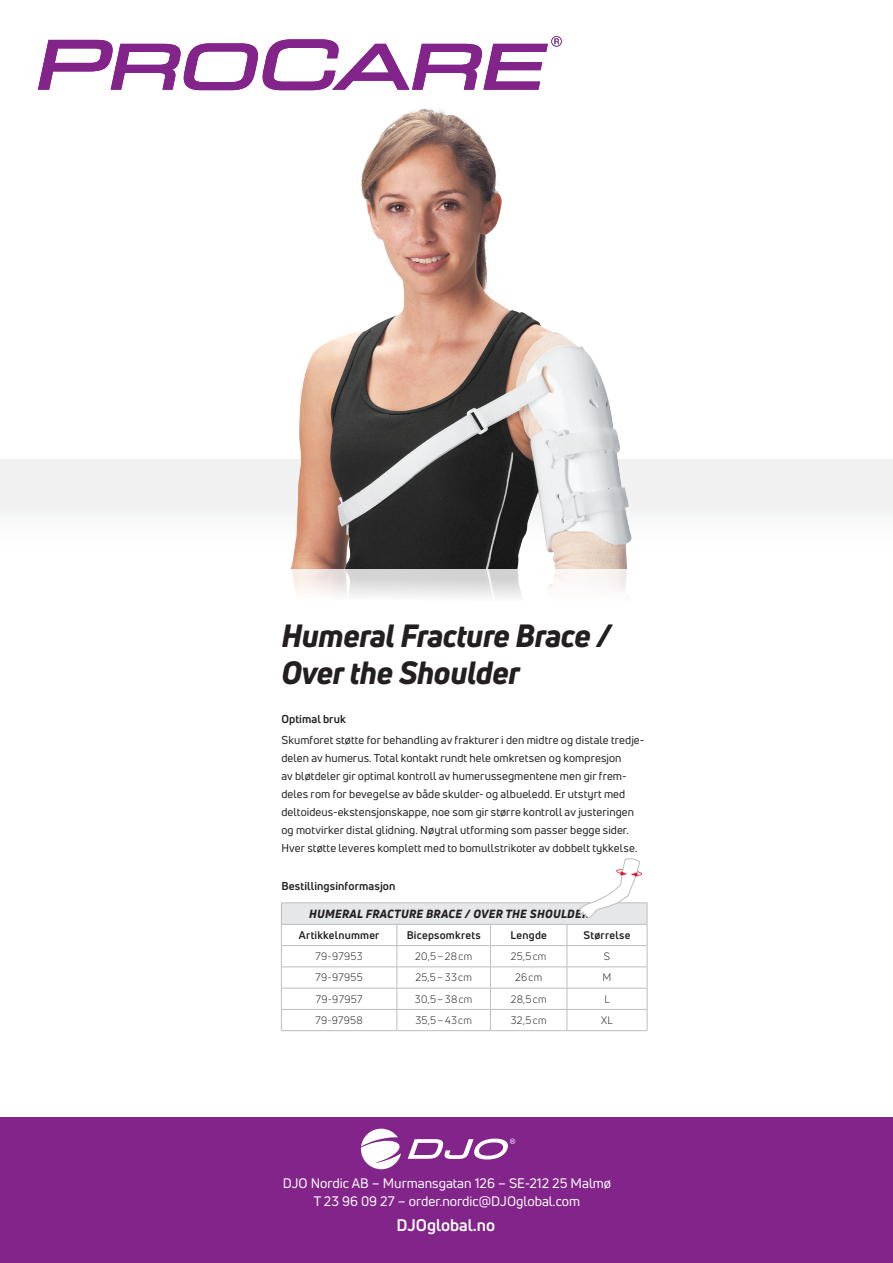
<style>
.page{position:relative;width:893px;height:1263px;background:#fff}
.page>*{position:absolute;margin:0;border:0;box-sizing:border-box;transform-origin:0 0}
.Produktnamn_21_25{font:italic 800 31.5px/37.5px "Uni Neue";letter-spacing:-.015em;color:#231f20}
.t1{font:700 16.5px "Uni Neue";color:#fff}
.t2{font:13.5px "Uni Neue";color:#fff}
.Tabellcell_produktna{font:italic 800 11.7px "Uni Neue";letter-spacing:.025em;color:#231f20}
.Bröd_Optimal_Beställ{font:11.25px/18px "Uni Neue";letter-spacing:.01em;color:#231f20}
.Rubrik_Optimal_Bestä{font:700 11.25px "Uni Neue";letter-spacing:.01em;color:#231f20}
.Tabellcell_rubrik{font:700 10.8px "Uni Neue";letter-spacing:.02em;color:#231f20}
.Tabellcell_bröd{font:10.5px "Uni Neue";letter-spacing:.03em;color:#231f20}
</style>
<div class="page">
<div style="left:0;top:459px;width:893px;height:345px;background:linear-gradient(to right,#fdfdfd,#fefefe)"></div>
<img style="left:281px;top:108px;width:367px;height:508px">
<svg style="left:38px;top:36px;width:524px;height:54px"></svg>
<div style="left:0;top:1117px;width:893px;height:146px;background:#822489"></div>
<svg style="left:361px;top:1129px;width:40px;height:40px"></svg>
<svg style="left:408px;top:1138px;width:107px;height:21px"></svg>
<div style="left:281px;top:903px;width:366px;height:21px;background:#e6e7e9"></div>
<hr style="left:281px;top:1030px;width:116px;height:1px;background:#bcbdc0">
<hr style="left:397px;top:1030px;width:93px;height:1px;background:#bcbdc0">
<hr style="left:490px;top:1030px;width:77px;height:1px;background:#bcbdc0">
<hr style="left:567px;top:1030px;width:80px;height:1px;background:#bcbdc0">
<svg style="left:396px;top:925px;width:1px;height:105px"></svg>
<hr style="left:281px;top:945px;width:116px;height:1px;background:#bcbdc0">
<hr style="left:397px;top:945px;width:93px;height:1px;background:#bcbdc0">
<hr style="left:490px;top:945px;width:77px;height:1px;background:#bcbdc0">
<hr style="left:567px;top:945px;width:80px;height:1px;background:#bcbdc0">
<hr style="left:281px;top:966px;width:116px;height:1px;background:#bcbdc0">
<hr style="left:397px;top:966px;width:93px;height:1px;background:#bcbdc0">
<hr style="left:490px;top:966px;width:77px;height:1px;background:#bcbdc0">
<hr style="left:567px;top:966px;width:80px;height:1px;background:#bcbdc0">
<hr style="left:281px;top:988px;width:116px;height:1px;background:#bcbdc0">
<hr style="left:397px;top:988px;width:93px;height:1px;background:#bcbdc0">
<hr style="left:490px;top:988px;width:77px;height:1px;background:#bcbdc0">
<hr style="left:567px;top:988px;width:80px;height:1px;background:#bcbdc0">
<hr style="left:281px;top:1009px;width:116px;height:1px;background:#bcbdc0">
<hr style="left:397px;top:1009px;width:93px;height:1px;background:#bcbdc0">
<hr style="left:490px;top:1009px;width:77px;height:1px;background:#bcbdc0">
<svg style="left:490px;top:925px;width:1px;height:105px"></svg>
<hr style="left:567px;top:1009px;width:80px;height:1px;background:#bcbdc0">
<svg style="left:567px;top:925px;width:1px;height:105px"></svg>
<hr style="left:281px;top:902px;width:116px;height:1px;background:#bcbdc0">
<svg style="left:281px;top:903px;width:1px;height:127px"></svg>
<hr style="left:397px;top:902px;width:93px;height:1px;background:#bcbdc0">
<hr style="left:490px;top:902px;width:77px;height:1px;background:#bcbdc0">
<hr style="left:567px;top:902px;width:80px;height:1px;background:#bcbdc0">
<hr style="left:281px;top:924px;width:116px;height:1px;background:#bcbdc0">
<hr style="left:397px;top:924px;width:93px;height:1px;background:#bcbdc0">
<hr style="left:490px;top:924px;width:77px;height:1px;background:#bcbdc0">
<hr style="left:567px;top:924px;width:80px;height:1px;background:#bcbdc0">
<svg style="left:578px;top:858px;width:70px;height:172px"></svg>
<p class="Produktnamn_21_25" style="left:281px;top:616px;width:331px">Humeral Fracture Brace /<br>Over the Shoulder</p>
<p class="Rubrik_Optimal_Bestä" style="left:281px;top:711px;width:66px">Optimal bruk</p>
<p class="Bröd_Optimal_Beställ" style="left:281px;top:731px;width:363px">Skumforet støtte for behandling av frakturer i den midtre og distale tredje&shy;delen av humerus. Total kontakt rundt hele omkretsen og kompresjon<br>av bløtdeler gir optimal kontroll av humerussegmentene men gir frem&shy;deles rom for bevegelse av både skulder- og albueledd. Er utstyrt med deltoideus-ekstensjonskappe, noe som gir større kontroll av justeringen og motvirker distal glidning. Nøytral utforming som passer begge sider.<br>Hver støtte leveres komplett med to bomullstrikoter av dobbelt tykkelse.</p>
<p class="Rubrik_Optimal_Bestä" style="left:281px;top:879px;width:116px">Bestillingsinformasjon</p>
<p class="Tabellcell_produktna" style="left:309px;top:906px;width:282px">HUMERAL FRACTURE BRACE / OVER THE SHOULDER</p>
<p class="Tabellcell_rubrik" style="left:299px;top:928px;width:82px">Artikkelnummer</p>
<p class="Tabellcell_rubrik" style="left:407px;top:928px;width:75px">Bicepsomkrets</p>
<p class="Tabellcell_rubrik" style="left:510px;top:928px;width:38px">Lengde</p>
<p class="Tabellcell_rubrik" style="left:584px;top:928px;width:48px">Størrelse</p>
<p class="Tabellcell_bröd" style="left:316px;top:950px;width:49px">79-97953</p>
<p class="Tabellcell_bröd" style="left:415px;top:950px;width:58px">20,5–28cm</p>
<p class="Tabellcell_bröd" style="left:511px;top:950px;width:37px">25,5cm</p>
<p class="Tabellcell_bröd" style="left:604px;top:950px;width:8px">S</p>
<p class="Tabellcell_bröd" style="left:316px;top:971px;width:49px">79-97955</p>
<p class="Tabellcell_bröd" style="left:415px;top:971px;width:58px">25,5–33cm</p>
<p class="Tabellcell_bröd" style="left:515px;top:971px;width:29px">26cm</p>
<p class="Tabellcell_bröd" style="left:603px;top:971px;width:10px">M</p>
<p class="Tabellcell_bröd" style="left:316px;top:993px;width:48px">79-97957</p>
<p class="Tabellcell_bröd" style="left:415px;top:993px;width:59px">30,5–38cm</p>
<p class="Tabellcell_bröd" style="left:511px;top:993px;width:37px">28,5cm</p>
<p class="Tabellcell_bröd" style="left:604px;top:993px;width:7px">L</p>
<p class="Tabellcell_bröd" style="left:315px;top:1014px;width:49px">79-97958</p>
<p class="Tabellcell_bröd" style="left:415px;top:1014px;width:58px">35,5–43cm</p>
<p class="Tabellcell_bröd" style="left:511px;top:1014px;width:37px">32,5cm</p>
<p class="Tabellcell_bröd" style="left:601px;top:1014px;width:13px">XL</p>
<p class="t2" style="left:283px;top:1175px;width:330px">DJO Nordic AB – Murmansgatan 126 – SE-212 25 Malmø</p>
<p class="t2" style="left:314px;top:1193px;width:268px">T 23 96 09 27 – order.nordic@DJOglobal.com</p>
<p class="t1" style="left:397px;top:1215px;width:100px">DJOglobal.no</p>
</div>
